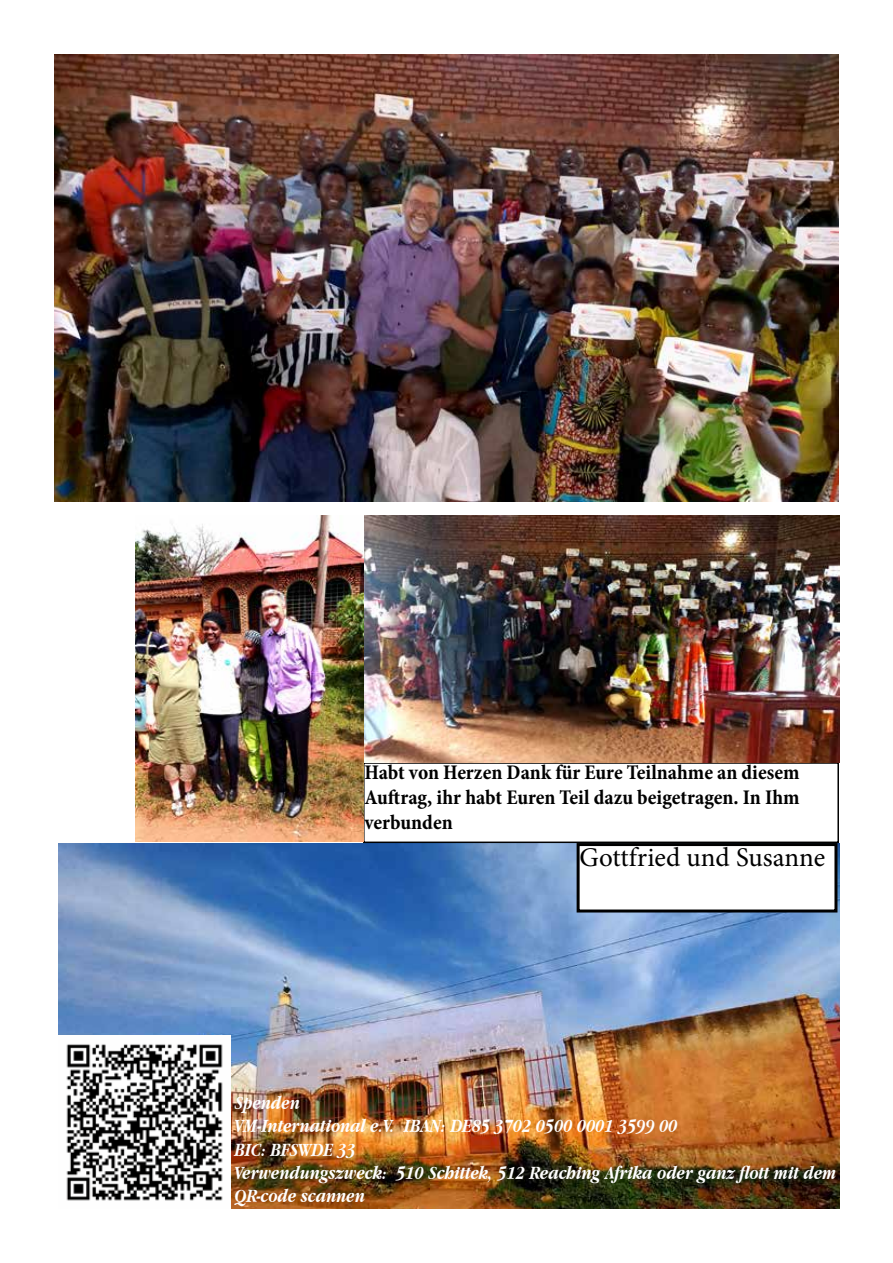
<style>
.page{position:relative;width:893px;height:1263px;background:#fff}
.page>*{position:absolute;margin:0;border:0;box-sizing:border-box;transform-origin:0 0}
.t1{font:27px "Minion Pro";color:#000}
.t2{font:700 condensed 21px/25.2px "Minion Pro";color:#000;text-align:justify}
.t3{font:italic 700 19.5px/23.4px "Apple Garamond";color:#fff}
</style>
<div class="page">
<img style="left:59px;top:843px;width:781px;height:366px">
<img style="left:59px;top:1035px;width:172px;height:174px">
<div style="left:578px;top:844px;width:258px;height:67px;background:#fff"></div>
<div style="left:577px;top:843px;width:260px;height:69px;border:3px solid #000"></div>
<div style="left:363px;top:762px;width:476px;height:81px;border:2px solid #000"></div>
<img style="left:363px;top:516px;width:477px;height:246px">
<img style="left:54px;top:54px;width:785px;height:448px">
<img style="left:136px;top:516px;width:227px;height:325px">
<p class="t2" style="left:365px;top:760px;width:437px">Habt von Herzen Dank für Eure Teilnahme an diesem Auftrag, ihr habt Euren Teil dazu beigetragen. In Ihm verbunden</p>
<h1 class="t1" style="left:580px;top:839px;width:247px">Gottfried und Susanne</h1>
<p class="t3" style="left:235px;top:1090px;width:603px">Spenden<br>VM-International e.V. IBAN: DE85 3702 0500 0001 3599 00<br>BIC: BFSWDE 33<br>Verwendungszweck: 510 Schittek, 512 Reaching Afrika oder ganz flott mit dem QR-code scannen</p>
</div>
